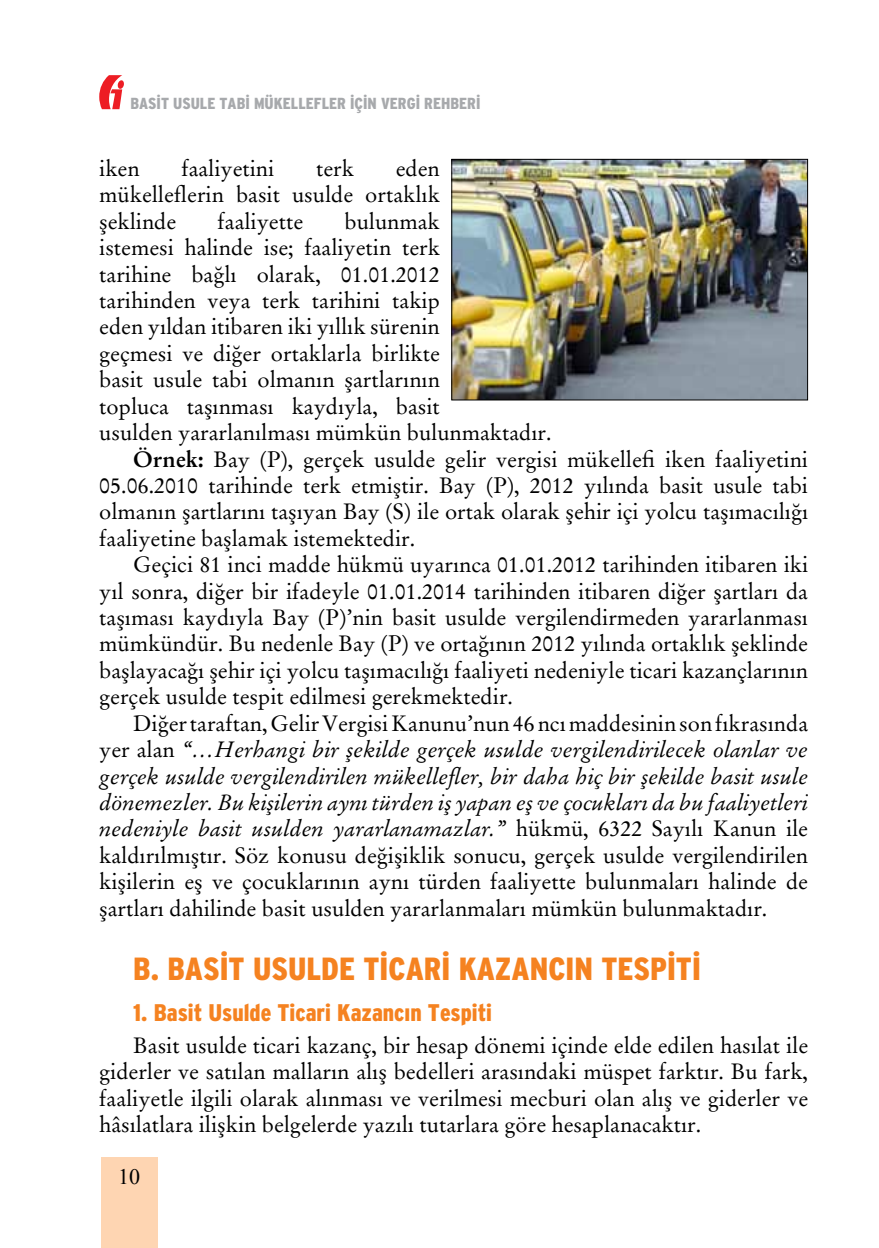
<style>
.page{position:relative;width:879px;height:1248px;background:#fff}
.page>*{position:absolute;margin:0;border:0;box-sizing:border-box;transform-origin:0 0}
.t1{font:32px "yargiinterstate";color:#f58220}
.t2{font:24px "yargiinterstate";color:#f58220}
.t3{font:22px/26.4px "Stempel Garamond";color:#000;text-align:justify}
.t4{font:italic 22px "Stempel Garamond";color:#000}
.t5{font:22px "Times New Roman";color:#000}
.t6{font:16px "yargiinterstate";color:#a7a9ac}
.s1{font-weight:700}
.s2{font-style:normal}
</style>
<div class="page">
<div style="left:101px;top:1157px;width:56px;height:90px;background:#fed5b2"></div>
<svg style="left:99px;top:75px;width:25px;height:34px"></svg>
<img style="left:453px;top:161px;width:353px;height:237px">
<div style="left:451px;top:159px;width:357px;height:241px;border:1px solid #000"></div>
<p class="t6" style="left:130px;top:95px;width:352px">BASİT USULE TABİ MÜKELLEFLER İÇİN VERGİ REHBERİ</p>
<p class="t3" style="left:99px;top:156px;width:42px">iken</p>
<p class="t3" style="left:181px;top:156px;width:94px">faaliyetini</p>
<p class="t3" style="left:316px;top:156px;width:39px">terk</p>
<p class="t3" style="left:99px;top:156px;width:342px;text-indent:297px">eden mükelleflerin basit usulde ortaklık şeklinde</p>
<p class="t3" style="left:218px;top:208px;width:87px">faaliyette</p>
<p class="t3" style="left:344px;top:208px;width:97px">bulunmak</p>
<p class="t3" style="left:99px;top:235px;width:342px">istemesi halinde ise; faaliyetin terk</p>
<p class="t3" style="left:99px;top:261px;width:342px">tarihine bağlı olarak, 01.01.2012</p>
<p class="t3" style="left:99px;top:288px;width:342px">tarihinden veya terk tarihini takip</p>
<p class="t3" style="left:99px;top:314px;width:342px">eden yıldan itibaren iki yıllık sürenin</p>
<p class="t3" style="left:99px;top:340px;width:342px">geçmesi ve diğer ortaklarla birlikte</p>
<p class="t3" style="left:99px;top:367px;width:342px">basit usule tabi olmanın şartlarının</p>
<p class="t3" style="left:99px;top:393px;width:342px">topluca taşınması kaydıyla, basit</p>
<p class="t3" style="left:99px;top:420px;width:454px">usulden yararlanılması mümkün bulunmaktadır.</p>
<p class="t3" style="left:133px;top:446px;width:676px"><span class="s1">Örnek:</span> Bay (P), gerçek usulde gelir vergisi mükellefi iken faaliyetini</p>
<p class="t3" style="left:99px;top:472px;width:710px">05.06.2010 tarihinde terk etmiştir. Bay (P), 2012 yılında basit usule tabi</p>
<p class="t3" style="left:99px;top:499px;width:710px">olmanın şartlarını taşıyan Bay (S) ile ortak olarak şehir içi yolcu taşımacılığı</p>
<p class="t3" style="left:99px;top:525px;width:317px">faaliyetine başlamak istemektedir.</p>
<p class="t3" style="left:133px;top:552px;width:676px">Geçici 81 inci madde hükmü uyarınca 01.01.2012 tarihinden itibaren iki</p>
<p class="t3" style="left:99px;top:578px;width:710px">yıl sonra, diğer bir ifadeyle 01.01.2014 tarihinden itibaren diğer şartları da</p>
<p class="t3" style="left:99px;top:604px;width:710px">taşıması kaydıyla Bay (P)’nin basit usulde vergilendirmeden yararlanması</p>
<p class="t3" style="left:99px;top:631px;width:710px">mümkündür. Bu nedenle Bay (P) ve ortağının 2012 yılında ortaklık şeklinde</p>
<p class="t3" style="left:99px;top:657px;width:710px">başlayacağı şehir içi yolcu taşımacılığı faaliyeti nedeniyle ticari kazançlarının</p>
<p class="t3" style="left:99px;top:684px;width:415px">gerçek usulde tespit edilmesi gerekmektedir.</p>
<p class="t3" style="left:133px;top:710px;width:676px">Diğer taraftan, Gelir Vergisi Kanunu’nun 46 ncı maddesinin son fıkrasında</p>
<p class="t4" style="left:99px;top:735px;width:710px"><span class="s2">yer alan</span> “…Herhangi bir şekilde gerçek usulde vergilendirilecek olanlar ve</p>
<p class="t4" style="left:99px;top:762px;width:710px">gerçek usulde vergilendirilen mükellefler, bir daha hiç bir şekilde basit usule</p>
<p class="t4" style="left:99px;top:788px;width:710px">dönemezler. Bu kişilerin aynı türden iş yapan eş ve çocukları da bu faaliyetleri</p>
<p class="t4" style="left:99px;top:815px;width:710px">nedeniyle basit usulden yararlanamazlar.” <span class="s2">hükmü, 6322 Sayılı Kanun ile</span></p>
<p class="t3" style="left:99px;top:842px;width:710px">kaldırılmıştır. Söz konusu değişiklik sonucu, gerçek usulde vergilendirilen</p>
<p class="t3" style="left:99px;top:868px;width:710px">kişilerin eş ve çocuklarının aynı türden faaliyette bulunmaları halinde de</p>
<p class="t3" style="left:99px;top:895px;width:670px">şartları dahilinde basit usulden yararlanmaları mümkün bulunmaktadır.</p>
<h1 class="t1" style="left:133px;top:951px;width:569px">B. BASİT USULDE TİCARİ KAZANCIN TESPİTİ</h1>
<p class="t2" style="left:133px;top:998px;width:360px">1. Basit Usulde Ticari Kazancın Tespiti</p>
<p class="t3" style="left:99px;top:1032px;width:710px;text-indent:34px">Basit usulde ticari kazanç, bir hesap dönemi içinde elde edilen hasılat ile giderler ve satılan malların alış bedelleri arasındaki müspet farktır. Bu fark, faaliyetle ilgili olarak alınması ve verilmesi mecburi olan alış ve giderler ve hâsılatlara ilişkin belgelerde yazılı tutarlara göre hesaplanacaktır.</p>
<p class="t5" style="left:118px;top:1161px;width:24px">10</p>
</div>
